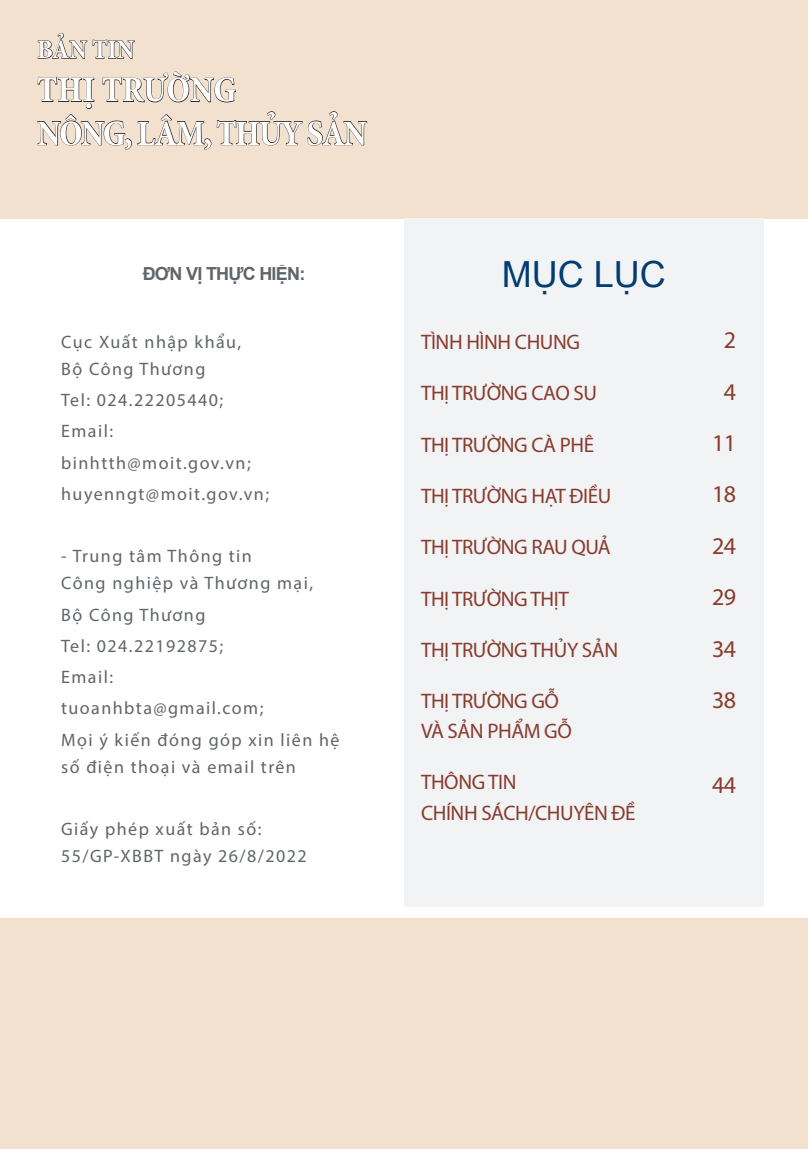
<style>
.page{position:relative;width:808px;height:1149px;background:#fff}
.page>*{position:absolute;margin:0;border:0;box-sizing:border-box;transform-origin:0 0}
.t1{font:700 condensed 36px/43.2px "Minion Pro";letter-spacing:-.04em;color:#fff}
.t2{font:36px "Arial Unicode MS";color:#013c72}
.t3{font:700 condensed 27px "Minion Pro";color:#fff}
.t4{font:24px "Myriad Pro";letter-spacing:-.02em;color:#883c2f}
.t5{font:21px/30px "Myriad Pro";letter-spacing:-.02em;color:#883c2f}
.t6{font:18px/27px "Myriad Pro";letter-spacing:.08em;color:#606569}
.t7{font:700 18px "Arial";letter-spacing:-.04em;color:#606569}
</style>
<div class="page">
<div style="left:0;top:0;width:808px;height:218px;background:#f2e1ce"></div>
<div style="left:404px;top:218px;width:360px;height:688px;background:#f2f3f4"></div>
<svg style="left:37px;top:33px;width:98px;height:26px"></svg>
<svg style="left:37px;top:71px;width:330px;height:79px"></svg>
<div style="left:0;top:918px;width:808px;height:230px;background:#f2e1ce"></div>
<p class="t3" style="left:37px;top:31px;width:99px">BẢN TIN</p>
<p class="t1" style="left:37px;top:68px;width:331px">THỊ TRƯỜNG<br>NÔNG, LÂM, THỦY SẢN</p>
<p class="t7" style="left:143px;top:262px;width:164px">ĐƠN VỊ THỰC HIỆN:</p>
<p class="t6" style="left:61px;top:328px;width:181px">Cục Xuất nhập khẩu,<br>Bộ Công Thương</p>
<p class="t6" style="left:61px;top:386px;width:163px">Tel: 024.22205440;</p>
<p class="t6" style="left:61px;top:417px;width:53px">Email:</p>
<p class="t6" style="left:61px;top:448px;width:191px">binhtth@moit.gov.vn;</p>
<p class="t6" style="left:61px;top:480px;width:209px">huyenngt@moit.gov.vn;</p>
<p class="t6" style="left:61px;top:542px;width:253px">- Trung tâm Thông tin<br>Công nghiệp và Thương mại,</p>
<p class="t6" style="left:61px;top:600px;width:146px">Bộ Công Thương</p>
<p class="t6" style="left:61px;top:632px;width:163px">Tel: 024.22192875;</p>
<p class="t6" style="left:61px;top:663px;width:53px">Email:</p>
<p class="t6" style="left:61px;top:694px;width:204px">tuoanhbta@gmail.com;</p>
<p class="t6" style="left:61px;top:725px;width:280px">Mọi ý kiến đóng góp xin liên hệ số điện thoại và email trên</p>
<p class="t6" style="left:61px;top:815px;width:247px">Giấy phép xuất bản số:<br>55/GP-XBBT ngày 26/8/2022</p>
<p class="t2" style="left:502px;top:248px;width:165px">MỤC LỤC</p>
<p class="t5" style="left:421px;top:326px;width:161px">TÌNH HÌNH CHUNG</p>
<p class="t5" style="left:421px;top:378px;width:177px">THỊ TRƯỜNG CAO SU</p>
<p class="t5" style="left:421px;top:429px;width:175px">THỊ TRƯỜNG CÀ PHÊ</p>
<p class="t5" style="left:421px;top:480px;width:192px">THỊ TRƯỜNG HẠT ĐIỀU</p>
<p class="t5" style="left:421px;top:531px;width:191px">THỊ TRƯỜNG RAU QUẢ</p>
<p class="t5" style="left:421px;top:583px;width:149px">THỊ TRƯỜNG THỊT</p>
<p class="t5" style="left:421px;top:634px;width:199px">THỊ TRƯỜNG THỦY SẢN</p>
<p class="t5" style="left:421px;top:685px;width:152px">THỊ TRƯỜNG GỖ<br>VÀ SẢN PHẨM GỖ</p>
<p class="t5" style="left:421px;top:766px;width:216px">THÔNG TIN<br>CHÍNH SÁCH/CHUYÊN ĐỀ</p>
<p class="t4" style="left:724px;top:325px;width:14px">2</p>
<p class="t4" style="left:724px;top:376px;width:14px">4</p>
<p class="t4" style="left:712px;top:428px;width:26px">11</p>
<p class="t4" style="left:712px;top:479px;width:26px">18</p>
<p class="t4" style="left:712px;top:530px;width:26px">24</p>
<p class="t4" style="left:712px;top:581px;width:26px">29</p>
<p class="t4" style="left:712px;top:634px;width:26px">34</p>
<p class="t4" style="left:712px;top:685px;width:26px">38</p>
<p class="t4" style="left:712px;top:769px;width:26px">44</p>
</div>
